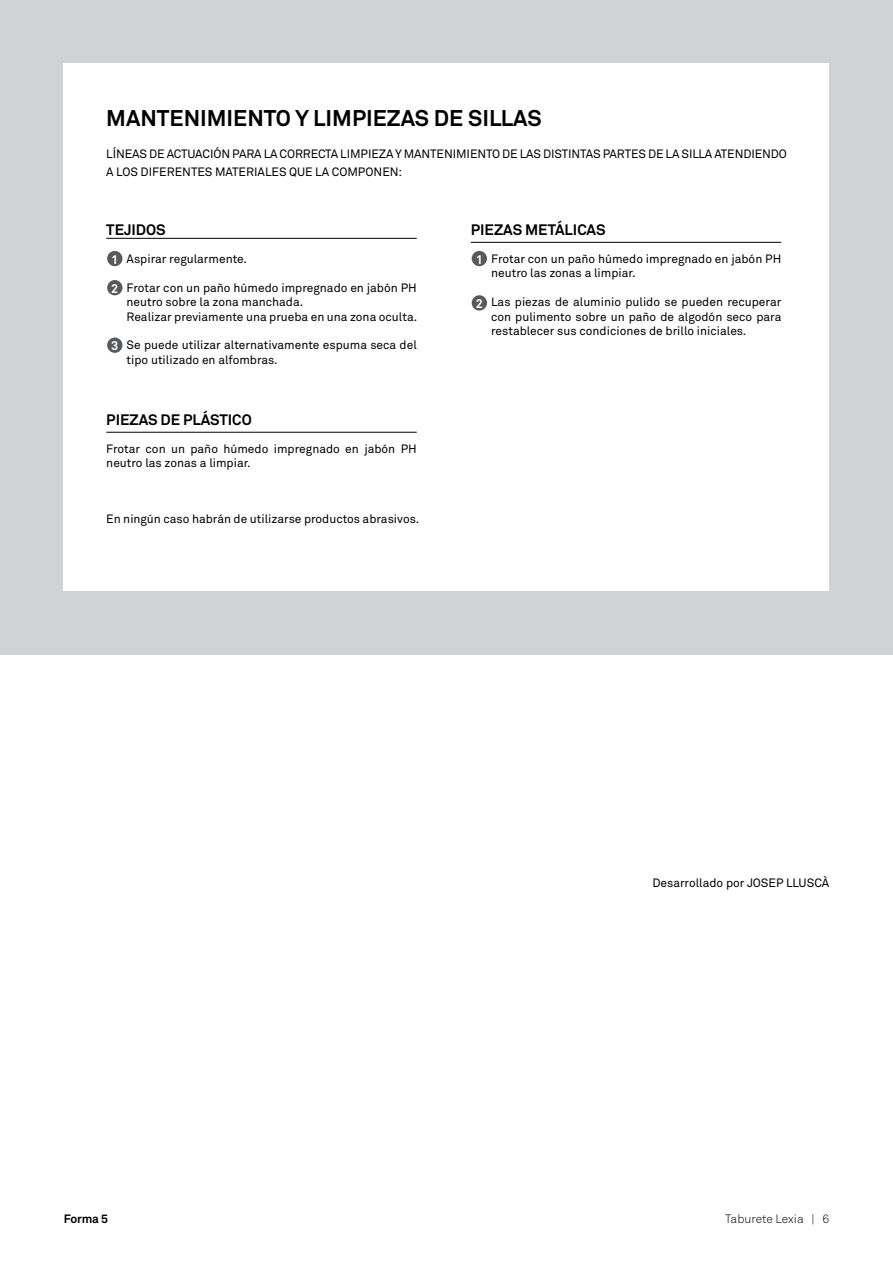
<style>
.page{position:relative;width:893px;height:1263px;background:#fff}
.page>*{position:absolute;margin:0;border:0;box-sizing:border-box;transform-origin:0 0}
.t1{font:700 22.5px "Akkurat";color:#000}
.t2{font:700 15px "Akkurat";color:#000}
.t3{font:700 12.6px "Akkurat";color:#fff}
.t4{font:12px/14.4px "Akkurat";color:#000}
.t5{font:300 12px "Akkurat";letter-spacing:-.005em;color:#000}
.t6{font:700 12px "Akkurat";letter-spacing:-.02em;color:#000}
</style>
<div class="page">
<div style="left:0;top:0;width:893px;height:655px;background:#d1d2d4"></div>
<div style="left:64px;top:64px;width:765px;height:527px;background:#fff"></div>
<div style="left:107px;top:251px;width:15px;height:15px;background:#57595b;border-radius:50%"></div>
<div style="left:472px;top:251px;width:15px;height:15px;background:#57595b;border-radius:50%"></div>
<div style="left:107px;top:280px;width:15px;height:15px;background:#57595b;border-radius:50%"></div>
<div style="left:472px;top:295px;width:15px;height:16px;background:#57595b;border-radius:50%"></div>
<div style="left:107px;top:338px;width:15px;height:15px;background:#57595b;border-radius:50%"></div>
<hr style="left:106px;top:238px;width:311px;height:1px;background:#000">
<hr style="left:471px;top:242px;width:310px;height:1px;background:#000">
<hr style="left:106px;top:432px;width:311px;height:1px;background:#000">
<h1 class="t1" style="left:106px;top:104px;width:437px">MANTENIMIENTO Y LIMPIEZAS DE SILLAS</h1>
<p class="t4" style="left:106px;top:145px;width:682px;line-height:18px">LÍNEAS DE ACTUACIÓN PARA LA CORRECTA LIMPIEZA Y MANTENIMIENTO DE LAS DISTINTAS PARTES DE LA SILLA ATENDIENDO<br>A LOS DIFERENTES MATERIALES QUE LA COMPONEN:</p>
<p class="t2" style="left:106px;top:220px;width:61px">TEJIDOS</p>
<p class="t2" style="left:471px;top:220px;width:136px">PIEZAS METÁLICAS</p>
<p class="t4" style="left:127px;top:251px;width:122px">Aspirar regularmente.</p>
<p class="t4" style="left:127px;top:280px;width:292px">Frotar con un paño húmedo impregnado en jabón PH neutro sobre la zona manchada.<br>Realizar previamente una prueba en una zona oculta.</p>
<p class="t4" style="left:127px;top:338px;width:292px">Se puede utilizar alternativamente espuma seca del tipo utilizado en alfombras.</p>
<p class="t3" style="left:111px;top:251px;width:9px">1</p>
<p class="t3" style="left:476px;top:251px;width:9px">1</p>
<p class="t3" style="left:111px;top:280px;width:9px">2</p>
<p class="t3" style="left:476px;top:296px;width:9px">2</p>
<p class="t3" style="left:111px;top:338px;width:9px">3</p>
<p class="t4" style="left:491px;top:251px;width:292px">Frotar con un paño húmedo impregnado en jabón PH neutro las zonas a limpiar.</p>
<p class="t4" style="left:491px;top:295px;width:292px;text-align:justify">Las piezas de aluminio pulido se pueden recuperar con pulimento sobre un paño de algodón seco para restablecer sus condiciones de brillo iniciales.</p>
<p class="t2" style="left:106px;top:410px;width:147px">PIEZAS DE PLÁSTICO</p>
<p class="t4" style="left:106px;top:441px;width:312px">Frotar con un paño húmedo impregnado en jabón PH neutro las zonas a limpiar.</p>
<p class="t4" style="left:106px;top:511px;width:314px">En ningún caso habrán de utilizarse productos abrasivos.</p>
<p class="t6" style="left:64px;top:1211px;width:46px">Forma 5</p>
<p class="t4" style="left:652px;top:875px;width:178px">Desarrollado por JOSEP LLUSCÀ</p>
<p class="t5" style="left:725px;top:1211px;width:106px">Taburete Lexia | 6</p>
</div>
